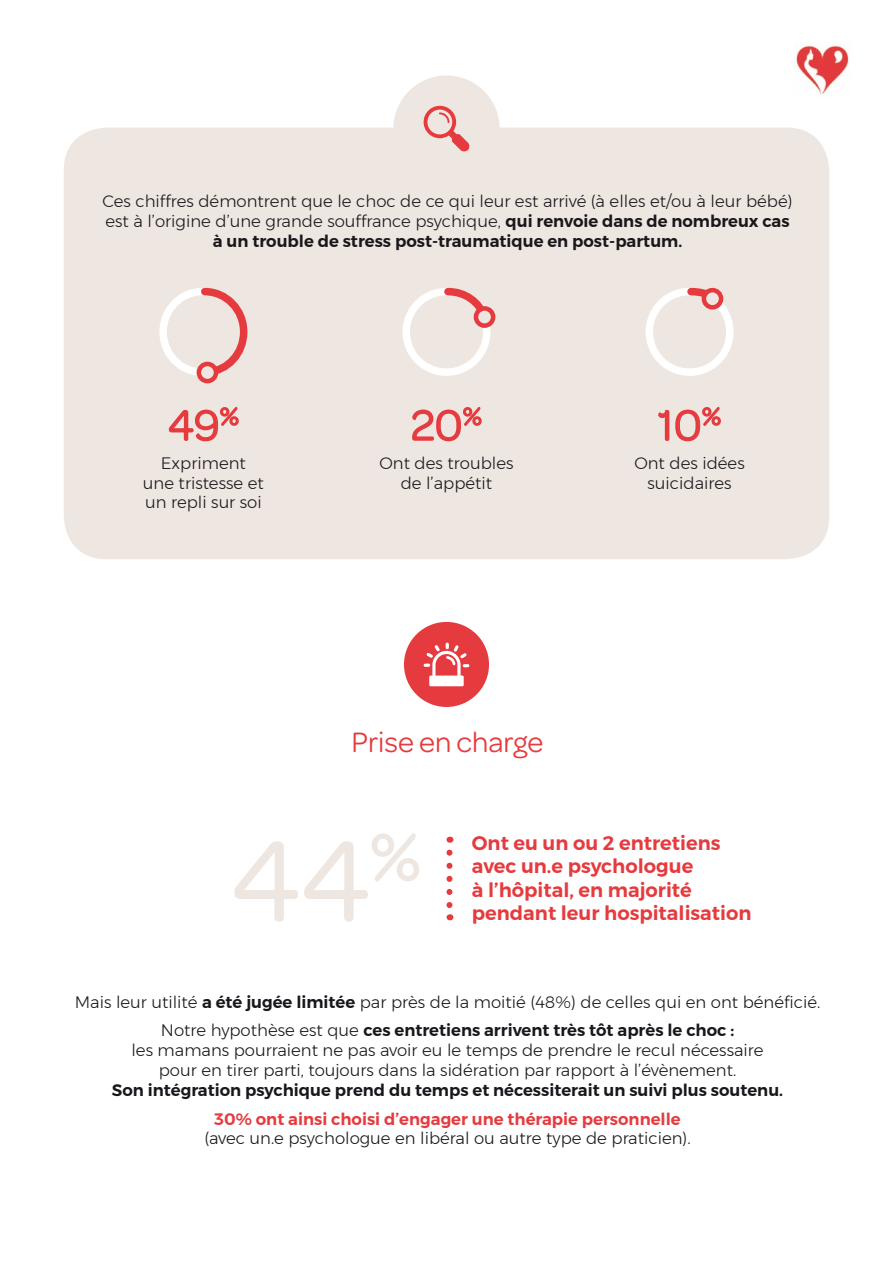
<style>
.page{position:relative;width:893px;height:1263px;background:#fff}
.page>*{position:absolute;margin:0;border:0;box-sizing:border-box;transform-origin:0 0}
.t1{font:120px "Omnes";color:#eee6e0}
.t2{font:69.9px "Omnes";color:#eee6e0}
.t3{font:45px "Omnes";color:#e53b3f}
.t4{font:30px "Omnes";color:#e53b3f}
.t5{font:600 19.5px/23.4px "Montserrat";color:#e53b3f}
.t6{font:300 16.5px/19.8px "Montserrat";color:#1a171c;text-align:center}
.t7{font:600 16.5px "Montserrat";color:#1a171c}
.t8{font:600 16.5px "Montserrat";color:#e53b3f}
.s1{font-weight:600}
</style>
<div class="page">
<div style="left:64px;top:128px;width:765px;height:431px;background:#eee6e0;border-radius:43px"></div>
<img style="left:796px;top:45px;width:53px;height:50px">
<div style="left:393px;top:75px;width:107px;height:107px;background:#eee6e0;border-radius:50%"></div>
<svg style="left:424px;top:106px;width:46px;height:46px"></svg>
<svg style="left:168px;top:407px;width:71px;height:35px"></svg>
<svg style="left:658px;top:406px;width:63px;height:36px"></svg>
<svg style="left:412px;top:407px;width:70px;height:35px"></svg>
<div style="left:404px;top:622px;width:85px;height:85px;background:#e53b3f;border-radius:50%"></div>
<svg style="left:234px;top:833px;width:185px;height:89px"></svg>
<svg style="left:446px;top:853px;width:6px;height:67px"></svg>
<svg style="left:424px;top:643px;width:45px;height:43px"></svg>
<svg style="left:159px;top:287px;width:89px;height:93px"></svg>
<div style="left:199px;top:364px;width:17px;height:17px;background:#eee6e0;border-radius:50%"></div>
<div style="left:197px;top:362px;width:21px;height:21px;border:4px solid #e53b3f;border-radius:50%"></div>
<svg style="left:402px;top:287px;width:92px;height:89px"></svg>
<svg style="left:645px;top:287px;width:89px;height:89px"></svg>
<svg style="left:476px;top:308px;width:17px;height:18px"></svg>
<div style="left:474px;top:306px;width:21px;height:22px;border:4px solid #e53b3f;border-radius:50%"></div>
<svg style="left:704px;top:290px;width:17px;height:17px"></svg>
<div style="left:702px;top:288px;width:21px;height:22px;border:4px solid #e53b3f;border-radius:50%"></div>
<p class="t6" style="left:102px;top:191px;width:692px">Ces chiffres démontrent que le choc de ce qui leur est arrivé (à elles et/ou à leur bébé) est à l’origine d’une grande souffrance psychique, <span class="s1">qui renvoie dans de nombreux cas à un trouble de stress post-traumatique en post-partum.</span></p>
<h3 class="t3" style="left:168px;top:395px;width:73px">49<sup>%</sup></h3>
<p class="t6" style="left:143px;top:453px;width:122px">Expriment<br>une tristesse et un repli sur soi</p>
<h3 class="t3" style="left:411px;top:395px;width:72px">20<sup>%</sup></h3>
<p class="t6" style="left:379px;top:453px;width:135px">Ont des troubles de l’appétit</p>
<h3 class="t4" style="left:352px;top:722px;width:193px">Prise en charge</h3>
<h3 class="t3" style="left:658px;top:395px;width:65px">10<sup>%</sup></h3>
<p class="t6" style="left:634px;top:453px;width:112px">Ont des idées suicidaires</p>
<h2 class="t2" style="left:370px;top:810px;width:53px">%</h2>
<h1 class="t1" style="left:230px;top:799px;width:141px">44</h1>
<p class="t5" style="left:472px;top:831px;width:250px">Ont eu un ou 2 entretiens avec un.e psychologue<br>à l’hôpital, en majorité</p>
<p class="t5" style="left:472px;top:902px;width:281px">pendant leur hospitalisation</p>
<p class="t6" style="left:75px;top:987px;width:747px;line-height:28.8px">Mais leur utilité <span class="s1">a été jugée limitée</span> par près de la moitié (48%) de celles qui en ont bénéficié.<br>Notre hypothèse est que <span class="s1">ces entretiens arrivent très tôt après le choc :</span></p>
<p class="t6" style="left:131px;top:1040px;width:634px">les mamans pourraient ne pas avoir eu le temps de prendre le recul nécessaire pour en tirer parti, toujours dans la sidération par rapport à l’évènement.</p>
<p class="t7" style="left:112px;top:1077px;width:673px">Son intégration psychique prend du temps et nécessiterait un suivi plus soutenu.</p>
<p class="t8" style="left:214px;top:1105px;width:468px">30% ont ainsi choisi d’engager une thérapie personnelle</p>
<p class="t6" style="left:204px;top:1128px;width:488px">(avec un.e psychologue en libéral ou autre type de praticien).</p>
</div>
